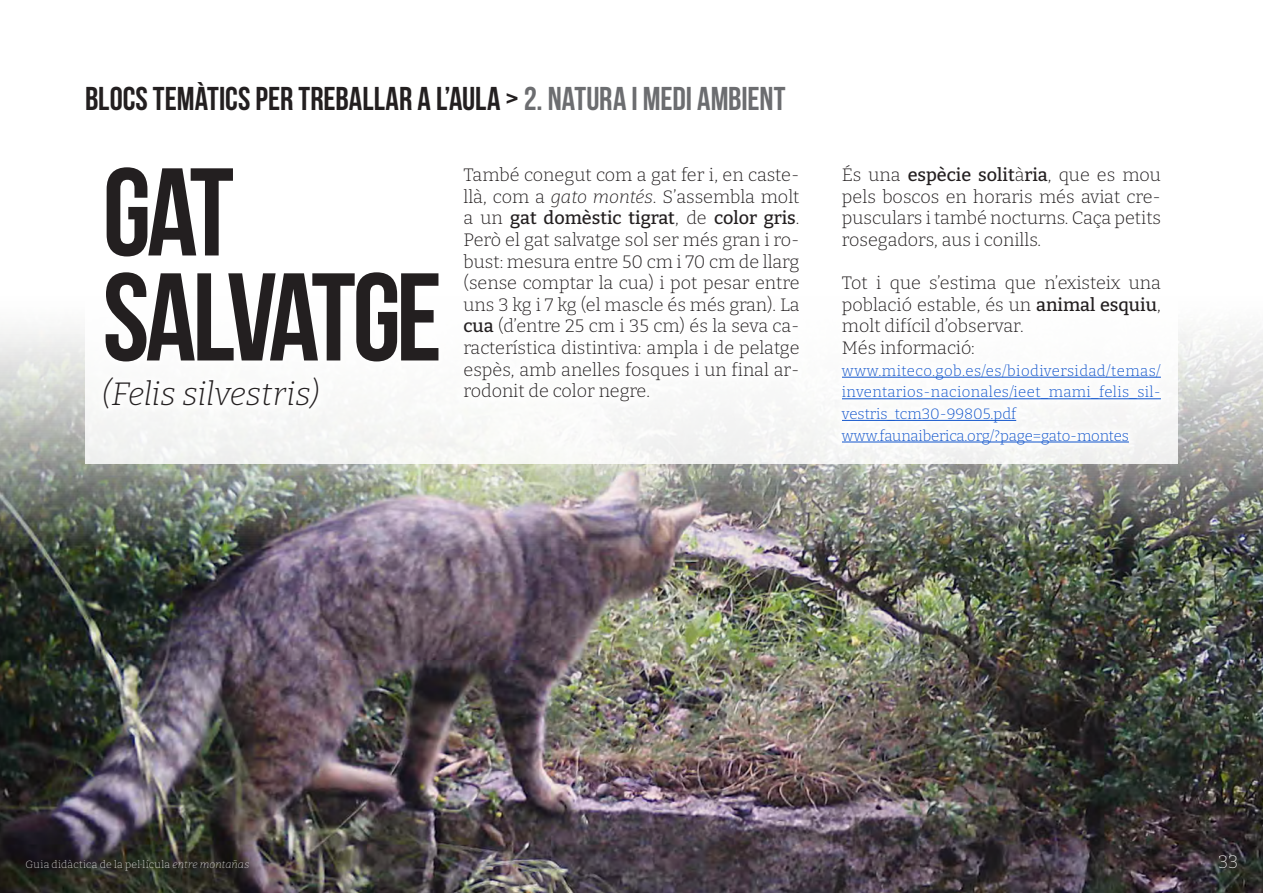
<style>
.page{position:relative;width:1263px;height:893px;background:#fff}
.page>*{position:absolute;margin:0;border:0;box-sizing:border-box;transform-origin:0 0}
.t1{font:700 124.5px/105px "Bebas Neue";letter-spacing:-.04em;color:#231f20}
.t2{font:700 33px "Bebas Neue";color:#231f20}
.t3{font:italic 300 32.4px "Bitter";letter-spacing:-.005em;color:#231f20}
.t4{font:300 18px/21.6px "Bitter";color:#231f20;text-align:justify}
.t5{font:200 18px "Bitter";color:#fff}
.t6{font:300 15px/21.6px "Bitter";color:#15c;text-align:justify}
.t7{font:200 10.5px "Bitter";letter-spacing:.025em;color:#fff}
.s1{color:#6c6d70}
.s2{font-style:italic}
.s3{font-weight:500}
</style>
<div class="page">
<img style="left:0;top:327px;width:1263px;height:566px">
<div style="left:85px;top:146px;width:1093px;height:317px;background:#f8f9f7"></div>
<div style="left:454px;top:158px;width:354px;height:253px;background:#fff"></div>
<div style="left:832px;top:156px;width:338px;height:297px;background:#fff"></div>
<hr style="left:842px;top:377px;width:319px;height:1px;background:#15c">
<hr style="left:842px;top:398px;width:319px;height:1px;background:#15c">
<hr style="left:842px;top:420px;width:174px;height:1px;background:#15c">
<hr style="left:842px;top:442px;width:287px;height:1px;background:#15c">
<div style="left:94px;top:158px;width:354px;height:260px;background:#fff"></div>
<p class="t2" style="left:85px;top:80px;width:702px">BLOCS TEMÀTICS PER TREBALLAR A L’AULA &gt; <span class="s1">2. NATURA I MEDI AMBIENT</span></p>
<p class="t1" style="left:103px;top:158px;width:341px">GAT<br>SALVATGE</p>
<p class="t3" style="left:103px;top:373px;width:217px">(Felis silvestris)</p>
<p class="t4" style="left:463px;top:164px;width:337px">També conegut com a gat fer i, en caste&shy;llà, com a <span class="s2">gato montés</span>. S’assembla molt a un <span class="s3">gat domèstic tigrat</span>, de <span class="s3">color gris</span>.<br>Però el gat salvatge sol ser més gran i ro&shy;bust: mesura entre 50 cm i 70 cm de llarg (sense comptar la cua) i pot pesar entre uns 3 kg i 7 kg (el mascle és més gran). La <span class="s3">cua</span> (d’entre 25 cm i 35 cm) és la seva ca&shy;racterística distintiva: ampla i de pelatge espès, amb anelles fosques i un final ar&shy;rodonit de color negre.</p>
<p class="t4" style="left:842px;top:164px;width:320px">És una <span class="s3">espècie solit</span>à<span class="s3">ria</span>, que es mou pels boscos en horaris més aviat cre&shy;pusculars i també nocturns. Caça petits rosegadors, aus i conills.</p>
<p class="t4" style="left:842px;top:272px;width:320px">Tot i que s’estima que n’existeix una població estable, és un <span class="s3">animal esquiu</span>, molt difícil d’observar.</p>
<p class="t4" style="left:842px;top:337px;width:134px">Més informació:</p>
<p class="t6" style="left:842px;top:359px;width:320px">www.miteco.gob.es/es/biodiversidad/temas/ inventarios-nacionales/ieet_mami_felis_sil&shy;vestris_tcm30-99805.pdf</p>
<p class="t6" style="left:842px;top:424px;width:288px">www.faunaiberica.org/?page=gato-montes</p>
<p class="t7" style="left:26px;top:857px;width:225px">Guia didàctica de la pel·lícula <span class="s2">entre montañas</span></p>
<p class="t5" style="left:1218px;top:850px;width:22px">33</p>
</div>
